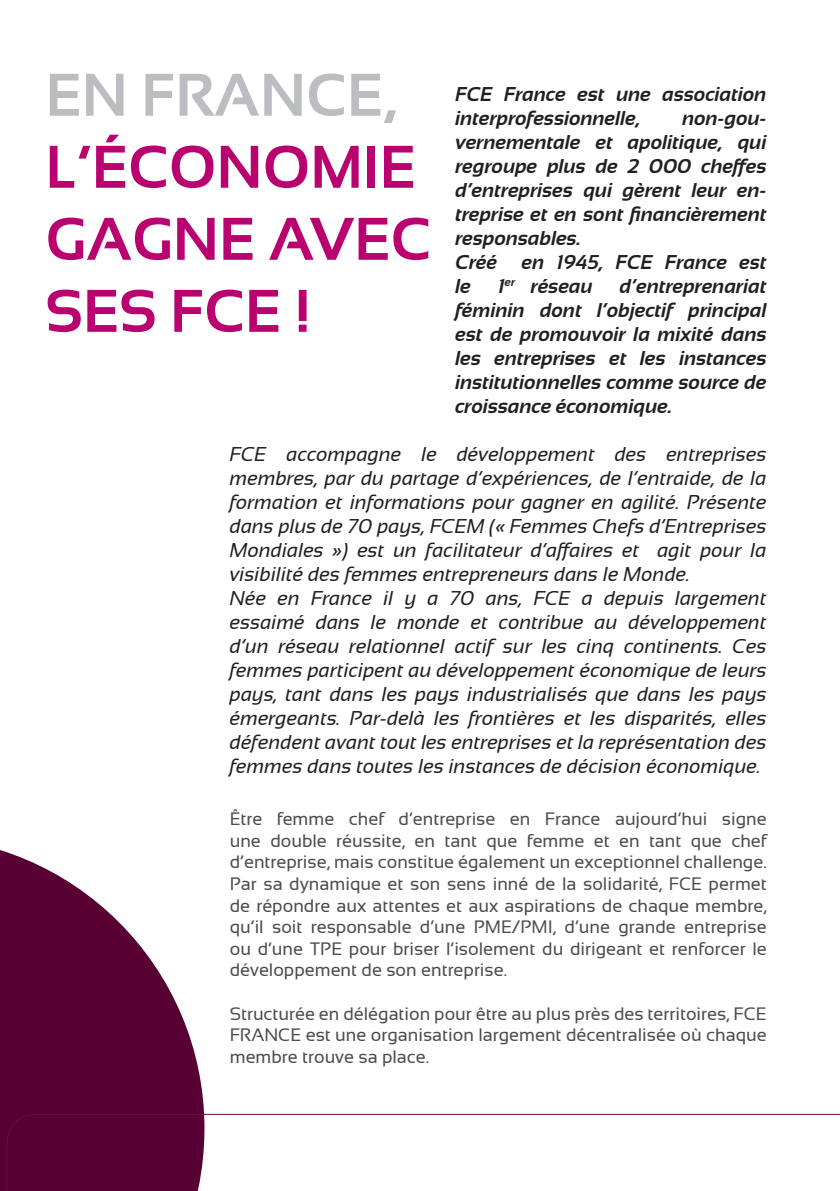
<style>
.page{position:relative;width:840px;height:1191px;background:#fff}
.page>*{position:absolute;margin:0;border:0;box-sizing:border-box;transform-origin:0 0}
.t1{font:700 60px/72px "Sansation";color:#ba0170}
.t2{font:700 60px "Sansation";color:#bcbdc0}
.t3{font:italic 20px/24px "Sansation";color:#231f20}
.t4{font:italic 700 20px/24px "Sansation";color:#231f20}
.t5{font:18px/21.6px "Sansation";color:#4b4c4d;text-align:justify}
</style>
<div class="page">
<svg style="left:0;top:850px;width:204px;height:341px;fill:#580034"></svg>
<svg style="left:7px;top:1113px;width:832px;height:78px"></svg>
<h1 class="t2" style="left:45px;top:61px;width:353px">EN FRANCE,</h1>
<h1 class="t1" style="left:45px;top:131px;width:387px">L’ÉCONOMIE<br>GAGNE AVEC<br>SES FCE !</h1>
<p class="t4" style="left:455px;top:82px;width:312px">FCE France est une association interprofessionnelle,</p>
<p class="t4" style="left:455px;top:106px;width:312px;text-indent:227px">non-gou&shy;vernementale et apolitique, qui regroupe plus de 2 000 cheffes d’entreprises qui gèrent leur en&shy;treprise et en sont financièrement responsables.<br>Créé en 1945, FCE France est le</p>
<p class="t4" style="left:498px;top:274px;width:96px">1<sup>er</sup> réseau</p>
<p class="t4" style="left:455px;top:274px;width:312px;text-align:justify;text-indent:164px">d’entreprenariat féminin dont l’objectif principal est de promouvoir la mixité dans les entreprises et les instances institutionnelles comme source de croissance économique.</p>
<p class="t3" style="left:230px;top:442px;width:538px">FCE accompagne le développement des entreprises membres, par du partage d’expériences, de l’entraide, de la formation et informations pour gagner en agilité. Présente dans plus de 70 pays, FCEM (« Femmes Chefs d’Entreprises Mondiales ») est un facilitateur d’affaires et agit pour la visibilité des femmes entrepreneurs dans le Monde.<br>Née en France il y a 70 ans, FCE a depuis largement essaimé dans le monde et contribue au développement d’un réseau relationnel actif sur les cinq continents. Ces femmes participent au développement économique de leurs pays, tant dans les pays industrialisés que dans les pays émergeants. Par-delà les frontières et les disparités, elles défendent avant tout les entreprises et la représentation des femmes dans toutes les instances de décision économique.</p>
<p class="t5" style="left:230px;top:808px;width:538px">Être femme chef d’entreprise en France aujourd’hui signe une double réussite, en tant que femme et en tant que chef d’entreprise, mais constitue également un exceptionnel challenge.<br>Par sa dynamique et son sens inné de la solidarité, FCE permet de répondre aux attentes et aux aspirations de chaque membre, qu’il soit responsable d’une PME/PMI, d’une grande entreprise ou d’une TPE pour briser l’isolement du dirigeant et renforcer le développement de son entreprise.</p>
<p class="t5" style="left:230px;top:1002px;width:538px">Structurée en délégation pour être au plus près des territoires, FCE FRANCE est une organisation largement décentralisée où chaque membre trouve sa place.</p>
</div>
